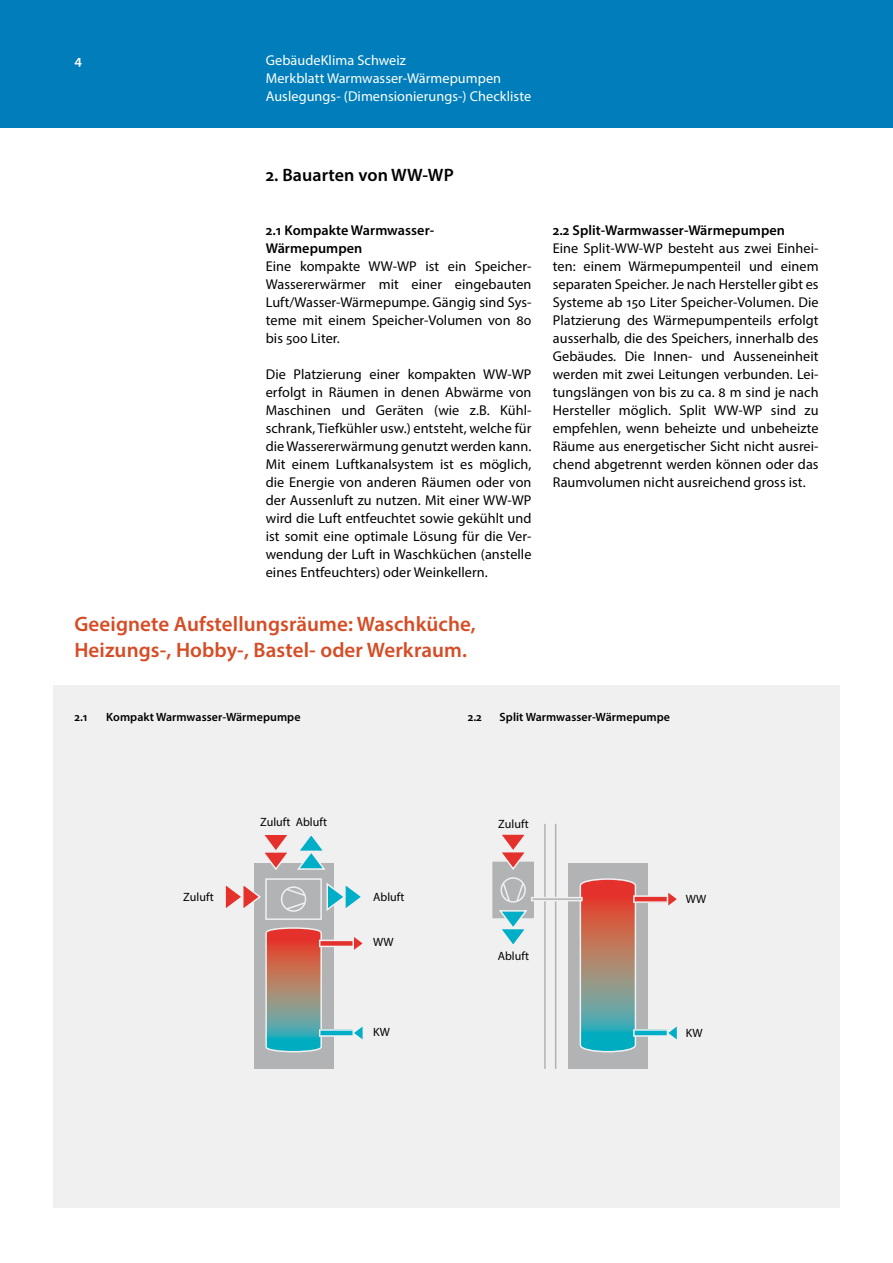
<style>
.page{position:relative;width:893px;height:1263px;background:#fff}
.page>*{position:absolute;margin:0;border:0;box-sizing:border-box;transform-origin:0 0}
.t1{font:600 21px/25.2px "Myriad Pro";letter-spacing:.005em;color:#d64c25}
.t2{font:600 18px "Myriad Pro";letter-spacing:.005em;color:#000}
.t3{font:14.25px/18px "Myriad Pro";letter-spacing:.005em;color:#000;text-align:justify}
.t4{font:14.25px/18px "Myriad Pro";letter-spacing:.005em;color:#fff}
.t5{font:600 14.25px/18px "Myriad Pro";letter-spacing:.005em;color:#000}
.t6{font:600 14.25px "Myriad Pro";color:#fff}
.t7{font:600 12px "Myriad Pro";letter-spacing:.005em;color:#000}
.t8{font:12px "Myriad Pro";letter-spacing:.005em;color:#000}
</style>
<div class="page">
<div style="left:0;top:0;width:893px;height:127px;background:#007ebb"></div>
<div style="left:53px;top:685px;width:787px;height:522px;background:#f0f0f1"></div>
<div style="left:254px;top:863px;width:79px;height:206px;background:#b1b3b4"></div>
<svg style="left:265px;top:927px;width:98px;height:125px"></svg>
<svg style="left:225px;top:878px;width:136px;height:42px"></svg>
<svg style="left:264px;top:835px;width:62px;height:35px"></svg>
<hr style="left:544px;top:824px;width:2px;height:245px;background:#b1b3b4">
<hr style="left:555px;top:824px;width:1px;height:245px;background:#b1b3b4">
<div style="left:568px;top:863px;width:79px;height:206px;background:#b1b3b4"></div>
<svg style="left:492px;top:832px;width:185px;height:220px"></svg>
<p class="t6" style="left:74px;top:51px;width:9px">4</p>
<p class="t4" style="left:266px;top:51px;width:267px">GebäudeKlima Schweiz<br>Merkblatt Warmwasser-Wärmepumpen<br>Auslegungs- (Dimensionierungs-) Checkliste</p>
<p class="t2" style="left:266px;top:164px;width:189px">2. Bauarten von WW-WP</p>
<p class="t5" style="left:266px;top:221px;width:170px">2.1 Kompakte Warmwasser-<br>Wärmepumpen</p>
<p class="t3" style="left:266px;top:257px;width:267px">Eine kompakte WW-WP ist ein Speicher-Wassererwärmer mit einer eingebauten Luft/Wasser-Wärmepumpe. Gängig sind Sys&shy;teme mit einem Speicher-Volumen von 80 bis 500 Liter.</p>
<p class="t3" style="left:266px;top:365px;width:267px">Die Platzierung einer kompakten WW-WP erfolgt in Räumen in denen Abwärme von Maschinen und Geräten (wie z.B. Kühl&shy;schrank, Tiefkühler usw.) entsteht, welche für die Wassererwärmung genutzt werden kann.<br>Mit einem Luftkanalsystem ist es möglich, die Energie von anderen Räumen oder von der Aussenluft zu nutzen. Mit einer WW-WP wird die Luft entfeuchtet sowie gekühlt und ist somit eine optimale Lösung für die Ver&shy;wendung der Luft in Waschküchen (anstelle eines Entfeuchters) oder Weinkellern.</p>
<h1 class="t1" style="left:74px;top:611px;width:403px">Geeignete Aufstellungsräume: Waschküche,<br>Heizungs-, Hobby-, Bastel- oder Werkraum.</h1>
<p class="t5" style="left:553px;top:221px;width:234px">2.2 Split-Warmwasser-Wärmepumpen</p>
<p class="t3" style="left:553px;top:239px;width:267px">Eine Split-WW-WP besteht aus zwei Einhei&shy;ten: einem Wärmepumpenteil und einem separaten Speicher. Je nach Hersteller gibt es Systeme ab 150 Liter Speicher-Volumen. Die Platzierung des Wärmepumpenteils erfolgt ausserhalb, die des Speichers, innerhalb des Gebäudes. Die Innen- und Ausseneinheit werden mit zwei Leitungen verbunden. Lei&shy;tungslängen von bis zu ca. 8 m sind je nach Hersteller möglich. Split WW-WP sind zu empfehlen, wenn beheizte und unbeheizte Räume aus energetischer Sicht nicht ausrei&shy;chend abgetrennt werden können oder das Raumvolumen nicht ausreichend gross ist.</p>
<p class="t7" style="left:74px;top:710px;width:15px">2.1</p>
<p class="t7" style="left:106px;top:710px;width:196px">Kompakt Warmwasser-Wärmepumpe</p>
<p class="t7" style="left:468px;top:710px;width:16px">2.2</p>
<p class="t7" style="left:500px;top:710px;width:172px">Split Warmwasser-Wärmepumpe</p>
<p class="t8" style="left:260px;top:815px;width:69px">Zuluft Abluft</p>
<p class="t8" style="left:498px;top:817px;width:32px">Zuluft</p>
<p class="t8" style="left:183px;top:890px;width:32px">Zuluft</p>
<p class="t8" style="left:373px;top:890px;width:33px">Abluft</p>
<p class="t8" style="left:686px;top:891px;width:22px">WW</p>
<p class="t8" style="left:373px;top:934px;width:22px">WW</p>
<p class="t8" style="left:498px;top:949px;width:33px">Abluft</p>
<p class="t8" style="left:373px;top:1025px;width:18px">KW</p>
<p class="t8" style="left:686px;top:1026px;width:18px">KW</p>
</div>
